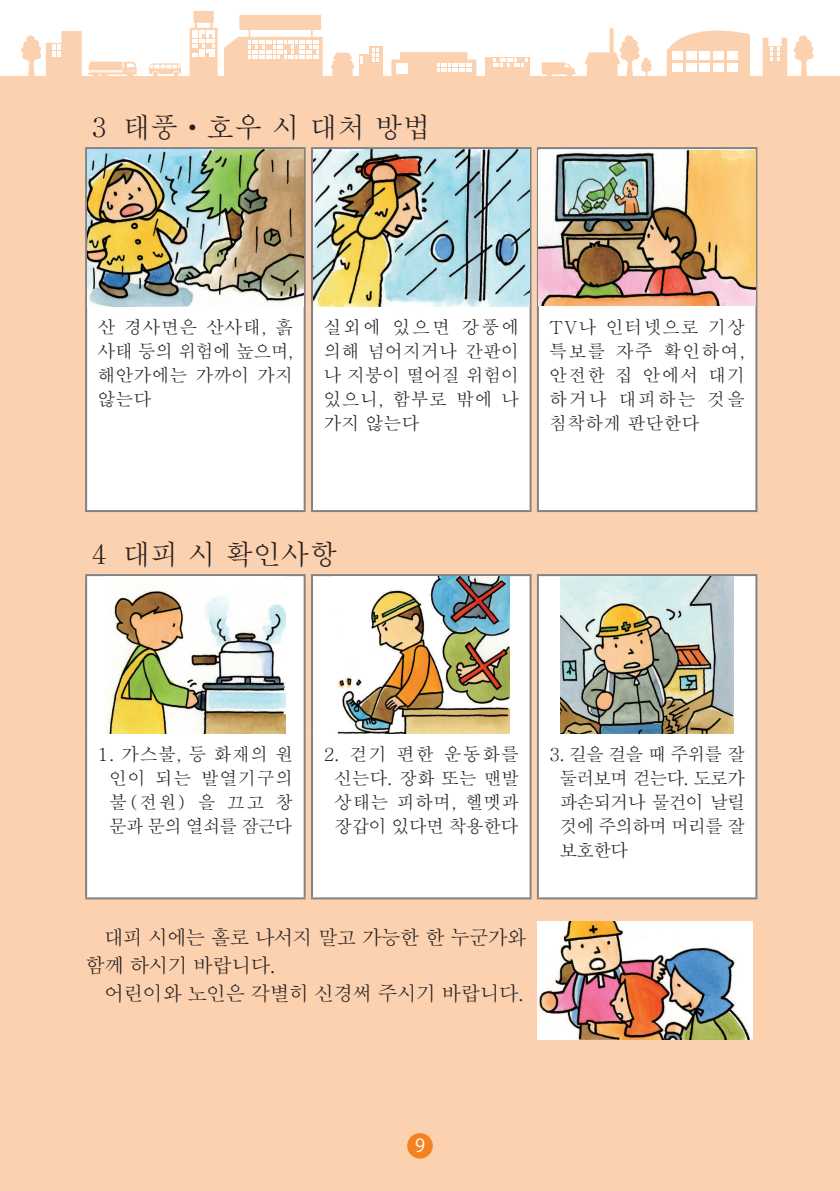
<style>
.page{position:relative;width:840px;height:1191px;background:#fff}
.page>*{position:absolute;margin:0;border:0;box-sizing:border-box;transform-origin:0 0}
.t1{font:500 28px "Adobe Myungjo Std";color:#231f20}
.t2{font:500 20px/28px "Adobe Myungjo Std";letter-spacing:-.04em;color:#231f20}
.t3{font:500 18px/24px "Adobe Myungjo Std";color:#231f20;text-align:justify}
.t4{font:18px "Koz Go Pr 6 N";color:#fff}
.s1{font-family:"Koz Go Pr 6 N";font-weight:400}
</style>
<div class="page">
<div style="left:0;top:0;width:839px;height:1191px;background:#fcd1af"></div>
<div style="left:0;top:0;width:839px;height:85px;background:#fff"></div>
<div style="left:369px;top:46px;width:14px;height:30px;background:#fcd1af"></div>
<div style="left:359px;top:54px;width:13px;height:22px;background:#fcd1af"></div>
<svg style="left:360px;top:56px;width:2px;height:8px"></svg>
<svg style="left:372px;top:49px;width:6px;height:12px"></svg>
<svg style="left:762px;top:38px;width:24px;height:38px"></svg>
<svg style="left:331px;top:53px;width:23px;height:23px"></svg>
<svg style="left:189px;top:11px;width:28px;height:65px"></svg>
<div style="left:484px;top:57px;width:45px;height:19px;background:#fcd1af"></div>
<svg style="left:493px;top:59px;width:34px;height:8px"></svg>
<svg style="left:224px;top:15px;width:98px;height:61px"></svg>
<svg style="left:541px;top:62px;width:35px;height:14px"></svg>
<svg style="left:391px;top:52px;width:85px;height:24px"></svg>
<div style="left:396px;top:63px;width:12px;height:11px;background:#fff"></div>
<svg style="left:88px;top:62px;width:49px;height:14px"></svg>
<svg style="left:149px;top:63px;width:32px;height:13px"></svg>
<svg style="left:584px;top:28px;width:67px;height:48px"></svg>
<svg style="left:21px;top:31px;width:61px;height:45px"></svg>
<svg style="left:793px;top:35px;width:20px;height:41px"></svg>
<svg style="left:666px;top:30px;width:83px;height:46px"></svg>
<div style="left:685px;top:63px;width:11px;height:9px;background:#fff"></div>
<div style="left:699px;top:63px;width:10px;height:9px;background:#fff"></div>
<div style="left:712px;top:63px;width:11px;height:9px;background:#fff"></div>
<div style="left:726px;top:63px;width:11px;height:9px;background:#fff"></div>
<div style="left:671px;top:63px;width:11px;height:9px;background:#fff"></div>
<div style="left:685px;top:51px;width:11px;height:9px;background:#fff"></div>
<div style="left:699px;top:51px;width:10px;height:9px;background:#fff"></div>
<div style="left:712px;top:51px;width:11px;height:9px;background:#fff"></div>
<div style="left:726px;top:51px;width:11px;height:9px;background:#fff"></div>
<div style="left:671px;top:51px;width:11px;height:9px;background:#fff"></div>
<div style="left:0;top:76px;width:839px;height:9px;background:#fcd1af"></div>
<div style="left:407px;top:1133px;width:25px;height:25px;background:#f58220;border-radius:50%"></div>
<img style="left:537px;top:921px;width:214px;height:118px">
<div style="left:87px;top:307px;width:216px;height:203px;background:#fff"></div>
<div style="left:313px;top:307px;width:216px;height:203px;background:#fff"></div>
<div style="left:538px;top:149px;width:217px;height:361px;background:#fff"></div>
<hr style="left:85px;top:147px;width:220px;height:2px;background:#808285">
<hr style="left:85px;top:149px;width:2px;height:158px;background:#808285">
<hr style="left:303px;top:149px;width:2px;height:158px;background:#808285">
<hr style="left:85px;top:307px;width:2px;height:203px;background:#808285">
<hr style="left:303px;top:307px;width:2px;height:203px;background:#808285">
<hr style="left:85px;top:510px;width:220px;height:2px;background:#808285">
<hr style="left:311px;top:147px;width:220px;height:2px;background:#808285">
<hr style="left:311px;top:149px;width:2px;height:158px;background:#808285">
<hr style="left:529px;top:149px;width:2px;height:158px;background:#808285">
<hr style="left:311px;top:307px;width:2px;height:203px;background:#808285">
<hr style="left:529px;top:307px;width:2px;height:203px;background:#808285">
<hr style="left:311px;top:510px;width:220px;height:2px;background:#808285">
<hr style="left:536px;top:147px;width:221px;height:2px;background:#808285">
<hr style="left:536px;top:149px;width:2px;height:158px;background:#808285">
<hr style="left:755px;top:149px;width:2px;height:158px;background:#808285">
<hr style="left:536px;top:307px;width:2px;height:203px;background:#808285">
<hr style="left:755px;top:307px;width:2px;height:203px;background:#808285">
<hr style="left:536px;top:510px;width:221px;height:2px;background:#808285">
<img style="left:87px;top:149px;width:216px;height:158px">
<img style="left:313px;top:149px;width:216px;height:158px">
<img style="left:538px;top:150px;width:217px;height:156px">
<div style="left:87px;top:576px;width:216px;height:321px;background:#fff"></div>
<div style="left:313px;top:576px;width:216px;height:321px;background:#fff"></div>
<div style="left:538px;top:576px;width:217px;height:321px;background:#fff"></div>
<hr style="left:85px;top:574px;width:220px;height:2px;background:#808285">
<hr style="left:85px;top:576px;width:2px;height:158px;background:#808285">
<hr style="left:303px;top:576px;width:2px;height:158px;background:#808285">
<hr style="left:85px;top:734px;width:2px;height:163px;background:#808285">
<hr style="left:303px;top:734px;width:2px;height:163px;background:#808285">
<hr style="left:85px;top:897px;width:220px;height:2px;background:#808285">
<hr style="left:311px;top:574px;width:220px;height:2px;background:#808285">
<hr style="left:311px;top:576px;width:2px;height:158px;background:#808285">
<hr style="left:529px;top:576px;width:2px;height:158px;background:#808285">
<hr style="left:311px;top:734px;width:2px;height:163px;background:#808285">
<hr style="left:529px;top:734px;width:2px;height:163px;background:#808285">
<hr style="left:311px;top:897px;width:220px;height:2px;background:#808285">
<hr style="left:536px;top:574px;width:221px;height:2px;background:#808285">
<hr style="left:536px;top:576px;width:2px;height:158px;background:#808285">
<hr style="left:755px;top:576px;width:2px;height:158px;background:#808285">
<hr style="left:536px;top:734px;width:2px;height:163px;background:#808285">
<hr style="left:755px;top:734px;width:2px;height:163px;background:#808285">
<hr style="left:536px;top:897px;width:221px;height:2px;background:#808285">
<img style="left:105px;top:576px;width:180px;height:158px">
<img style="left:332px;top:576px;width:177px;height:158px">
<img style="left:560px;top:576px;width:173px;height:158px">
<h1 class="t1" style="left:85px;top:113px;width:347px">３ 태풍<span class="s1">・</span>호우 시 대처 방법</h1>
<p class="t3" style="left:97px;top:315px;width:197px">산 경사면은 산사태, 흙 사태 등의 위험에 높으며, 해안가에는 가까이 가지 않는다</p>
<p class="t3" style="left:323px;top:315px;width:197px">실외에 있으면 강풍에 의해 넘어지거나 간판이 나 지붕이 떨어질 위험이 있으니, 함부로 밖에 나 가지 않는다</p>
<p class="t3" style="left:549px;top:315px;width:197px">TV나 인터넷으로 기상 특보를 자주 확인하여, 안전한 집 안에서 대기 하거나 대피하는 것을 침착하게 판단한다</p>
<h1 class="t1" style="left:85px;top:540px;width:253px">４ 대피 시 확인사항</h1>
<p class="t3" style="left:109px;top:742px;width:186px;text-indent:-12px">1. 가스불, 등 화재의 원 인이 되는 발열기구의 불(전원) 을 끄고 창 문과 문의 열쇠를 잠근다</p>
<p class="t3" style="left:334px;top:742px;width:186px;text-indent:-11px">2. 걷기 편한 운동화를 신는다. 장화 또는 맨발 상태는 피하며, 헬멧과 장갑이 있다면 착용한다</p>
<p class="t3" style="left:559px;top:742px;width:187px;text-indent:-10px">3. 길을 걸을 때 주위를 잘 둘러보며 걷는다. 도로가 파손되거나 물건이 날릴 것에 주의하며 머리를 잘 보호한다</p>
<p class="t2" style="left:85px;top:924px;width:442px">　대피 시에는 홀로 나서지 말고 가능한 한 누군가와 함께 하시기 바랍니다.<br>　어린이와 노인은 각별히 신경써 주시기 바랍니다.</p>
<p class="t4" style="left:415px;top:1135px;width:11px">9</p>
</div>
